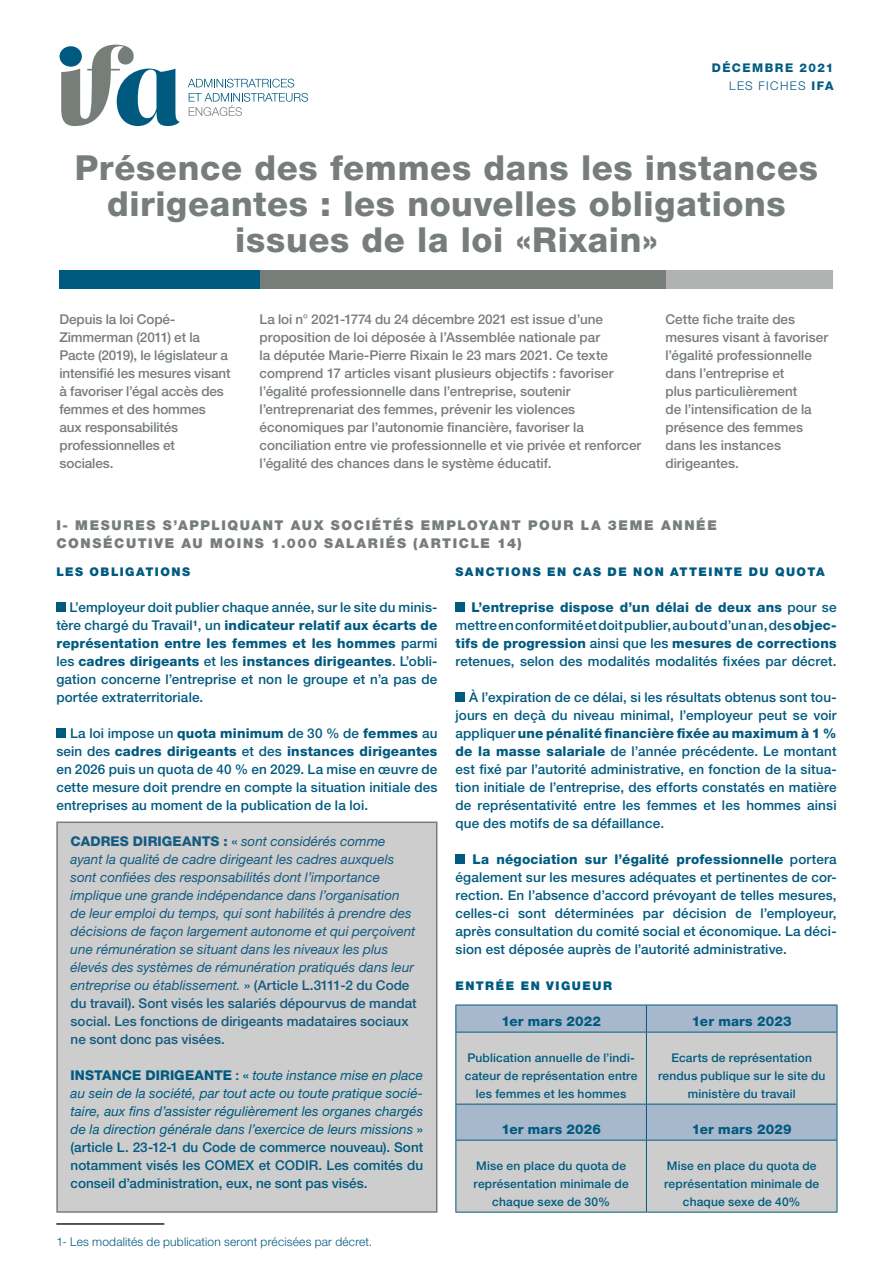
<style>
.page{position:relative;width:893px;height:1263px;background:#fff}
.page>*{position:absolute;margin:0;border:0;box-sizing:border-box;transform-origin:0 0}
.TITRE_FICHE{font:800 34.5px/36px "Helvetica Neue LT Std";letter-spacing:.02em;color:#777e7a;text-align:center}
.texte_courant_OK{font:500 13.5px/18px "Helvetica Neue LT Std";letter-spacing:.01em;color:#005a80;text-align:justify}
.texte_courant_OK-2{font:500 13.5px/18px "Helvetica Neue LT Std";color:#777e7a}
.sous-titres{font:italic 13.5px/18px "Helvetica Neue LT Std";letter-spacing:.005em;color:#145b82}
.texte_courant_OK-3{font:italic 13.5px/18px "Helvetica Neue LT Std";letter-spacing:.005em;color:#005a80;text-align:justify}
.titres{font:900 13.5px/18px "Helvetica Neue LT Std";letter-spacing:.12em;color:#777e7a}
.entrée_faux_tableaux{font:800 13.5px "Helvetica Neue LT Std";letter-spacing:.015em;color:#005a80}
.entrée_faux_tableaux-2{font:500 12px/18px "Helvetica Neue LT Std";letter-spacing:.015em;color:#005a80;text-align:center}
.sous-titres-2{font:900 12px "Helvetica Neue LT Std";letter-spacing:.125em;color:#005a80}
.t1{font:300 12px "Helvetica Neue LT Std";letter-spacing:.015em;color:#005a80}
.t2{font:800 12px "Helvetica Neue LT Std";letter-spacing:.12em;color:#005a80}
.t3{font:300 12px "Helvetica Neue LT Std";letter-spacing:.11em;color:#005a80}
.s1{font-weight:800}
.s2{font-weight:800;font-style:normal}
.s3{font-weight:500;font-style:normal}
</style>
<div class="page">
<div style="left:56px;top:602px;width:10px;height:10px;background:#005a80"></div>
<div style="left:56px;top:728px;width:10px;height:10px;background:#005a80"></div>
<hr style="left:56px;top:1223px;width:108px;height:2px;background:#231f20">
<div style="left:455px;top:602px;width:10px;height:10px;background:#005a80"></div>
<div style="left:455px;top:692px;width:10px;height:10px;background:#005a80"></div>
<div style="left:455px;top:854px;width:10px;height:10px;background:#005a80"></div>
<div style="left:456px;top:1006px;width:381px;height:26px;background:#a8b8cc"></div>
<svg style="left:456px;top:1033px;width:381px;height:179px;background:#c2c7cb"></svg>
<hr style="left:455px;top:1005px;width:191px;height:1px;background:#005a80">
<svg style="left:455px;top:1005px;width:1px;height:27px"></svg>
<hr style="left:646px;top:1005px;width:191px;height:1px;background:#005a80">
<svg style="left:646px;top:1005px;width:1px;height:27px"></svg>
<svg style="left:837px;top:1005px;width:1px;height:27px"></svg>
<hr style="left:455px;top:1032px;width:191px;height:1px;background:#005a80">
<hr style="left:455px;top:1032px;width:1px;height:72px;background:#005a80">
<hr style="left:646px;top:1032px;width:191px;height:1px;background:#005a80">
<hr style="left:646px;top:1032px;width:1px;height:72px;background:#005a80">
<hr style="left:837px;top:1032px;width:1px;height:72px;background:#005a80">
<hr style="left:455px;top:1104px;width:191px;height:1px;background:#005a80">
<hr style="left:455px;top:1104px;width:1px;height:36px;background:#005a80">
<hr style="left:646px;top:1104px;width:191px;height:1px;background:#005a80">
<hr style="left:646px;top:1104px;width:1px;height:36px;background:#005a80">
<hr style="left:837px;top:1104px;width:1px;height:36px;background:#005a80">
<hr style="left:455px;top:1140px;width:191px;height:1px;background:#005a80">
<hr style="left:455px;top:1140px;width:1px;height:72px;background:#005a80">
<hr style="left:646px;top:1140px;width:191px;height:1px;background:#005a80">
<hr style="left:646px;top:1140px;width:1px;height:72px;background:#005a80">
<hr style="left:837px;top:1140px;width:1px;height:72px;background:#005a80">
<hr style="left:455px;top:1212px;width:191px;height:1px;background:#005a80">
<hr style="left:646px;top:1212px;width:191px;height:1px;background:#005a80">
<div style="left:60px;top:46px;width:22px;height:21px;background:#005a80;border-radius:50%"></div>
<svg style="left:61px;top:45px;width:119px;height:81px"></svg>
<svg style="left:188px;top:79px;width:106px;height:8px"></svg>
<svg style="left:189px;top:93px;width:119px;height:23px"></svg>
<div style="left:665px;top:270px;width:168px;height:18px;background:#b0b2b1"></div>
<div style="left:260px;top:270px;width:405px;height:18px;background:#777e7a"></div>
<div style="left:60px;top:270px;width:200px;height:18px;background:#005a80"></div>
<div style="left:57px;top:822px;width:380px;height:390px;background:#cccdcc"></div>
<div style="left:56px;top:821px;width:381px;height:392px;border:2px solid #777e7a"></div>
<p class="t2" style="left:712px;top:61px;width:123px">DÉCEMBRE 2021</p>
<p class="t3" style="left:729px;top:78px;width:106px">LES FICHES <span class="s1">IFA</span></p>
<p class="TITRE_FICHE" style="left:75px;top:150px;width:745px">Présence des femmes dans les instances dirigeantes : les nouvelles obligations issues de la loi «Rixain»</p>
<p class="texte_courant_OK-2" style="left:60px;top:310px;width:173px">Depuis la loi Copé-<br>Zimmerman (2011) et la<br>Pacte (2019), le législateur a intensifié les mesures visant à favoriser l’égal accès des femmes et des hommes aux responsabilités professionnelles et sociales.</p>
<p class="texte_courant_OK-2" style="left:260px;top:310px;width:383px">La loi n° 2021-1774 du 24 décembre 2021 est issue d’une proposition de loi déposée à l’Assemblée nationale par<br>la députée Marie-Pierre Rixain le 23 mars 2021. Ce texte comprend 17 articles visant plusieurs objectifs : favoriser l’égalité professionnelle dans l’entreprise, soutenir l’entreprenariat des femmes, prévenir les violences économiques par l’autonomie financière, favoriser la conciliation entre vie professionnelle et vie privée et renforcer l’égalité des chances dans le système éducatif.</p>
<p class="texte_courant_OK-2" style="left:665px;top:310px;width:164px">Cette fiche traite des mesures visant à favoriser l’égalité professionnelle dans l’entreprise et<br>plus particulièrement<br>de l’intensification de la présence des femmes dans les instances dirigeantes.</p>
<p class="titres" style="left:56px;top:516px;width:662px">I- MESURES S’APPLIQUANT AUX SOCIÉTÉS EMPLOYANT POUR LA 3EME ANNÉE<br>CONSÉCUTIVE AU MOINS 1.000 SALARIÉS (ARTICLE 14)</p>
<p class="sous-titres-2" style="left:56px;top:565px;width:135px">LES OBLIGATIONS</p>
<p class="texte_courant_OK" style="left:56px;top:598px;width:383px;text-indent:13px">L’employeur doit publier chaque année, sur le site du minis&shy;tère chargé du Travail<sup>1</sup>, un <span class="s1">indicateur relatif aux écarts de représentation entre les femmes et les hommes</span> parmi les <span class="s1">cadres dirigeants</span> et les <span class="s1">instances dirigeantes</span>. L’obli&shy;gation concerne l’entreprise et non le groupe et n’a pas de portée extraterritoriale.</p>
<p class="texte_courant_OK" style="left:56px;top:724px;width:383px;text-indent:14px">La loi impose un <span class="s1">quota minimum</span> de 30 % de <span class="s1">femmes</span> au sein des <span class="s1">cadres dirigeants</span> et des <span class="s1">instances dirigeantes </span>en 2026 puis un quota de 40 % en 2029. La mise en œuvre de cette mesure doit prendre en compte la situation initiale des entreprises au moment de la publication de la loi.</p>
<p class="sous-titres" style="left:71px;top:832px;width:348px"><span class="s2">CADRES DIRIGEANTS :</span> <span class="s3">«</span> sont considérés comme ayant la qualité de cadre dirigeant les cadres auxquels sont confiées des responsabilités dont l’importance implique une grande indépendance dans l’organisation de leur emploi du temps, qui sont habilités à prendre des décisions de façon largement autonome et qui perçoivent une rémunération se situant dans les niveaux les plus élevés des systèmes de rémunération pratiqués dans leur entreprise ou établissement. <span class="s3">» (Article L.3111-2 du Code du travail). Sont visés les salariés dépourvus de mandat social. Les fonctions de dirigeants madataires sociaux ne sont donc pas visées.</span></p>
<p class="texte_courant_OK-3" style="left:71px;top:1066px;width:354px"><span class="s2">INSTANCE DIRIGEANTE</span> <span class="s3">: «</span> toute instance mise en place au sein de la société, par tout acte ou toute pratique socié&shy;taire, aux fins d’assister régulièrement les organes chargés de la direction générale dans l’exercice de leurs missions <span class="s3">» (article L. 23-12-1 du Code de commerce nouveau). Sont notamment visés les COMEX et CODIR. Les comités du conseil d’administration, eux, ne sont pas visés.</span></p>
<p class="t1" style="left:56px;top:1234px;width:317px">1- Les modalités de publication seront précisées par décret.</p>
<p class="sous-titres-2" style="left:455px;top:565px;width:371px">SANCTIONS EN CAS DE NON ATTEINTE DU QUOTA</p>
<p class="texte_courant_OK" style="left:455px;top:598px;width:383px;text-indent:16px"><span class="s1">L’entreprise dispose d’un délai de deux ans</span> pour se mettre en conformité et doit publier, au bout d’un an, des <span class="s1">objec&shy;tifs de progression</span> ainsi que les <span class="s1">mesures de corrections </span>retenues, selon des modalités modalités fixées par décret.</p>
<p class="texte_courant_OK" style="left:455px;top:688px;width:383px;text-indent:14px">À l’expiration de ce délai, si les résultats obtenus sont tou&shy;jours en deçà du niveau minimal, l’employeur peut se voir appliquer <span class="s1">une pénalité financière fixée au maximum à 1 % de la masse salariale</span> de l’année précédente. Le montant est fixé par l’autorité administrative, en fonction de la situa&shy;tion initiale de l’entreprise, des efforts constatés en matière de représentativité entre les femmes et les hommes ainsi que des motifs de sa défaillance.</p>
<p class="texte_courant_OK" style="left:455px;top:850px;width:383px;text-indent:17px"><span class="s1">La négociation sur l’égalité professionnelle</span> portera également sur les mesures adéquates et pertinentes de cor&shy;rection. En l’absence d’accord prévoyant de telles mesures, celles-ci sont déterminées par décision de l’employeur, après consultation du comité social et économique. La déci&shy;sion est déposée auprès de l’autorité administrative.</p>
<p class="sous-titres-2" style="left:455px;top:979px;width:158px">ENTRÉE EN VIGUEUR</p>
<p class="entrée_faux_tableaux" style="left:501px;top:1013px;width:101px">1er mars 2022</p>
<p class="entrée_faux_tableaux" style="left:692px;top:1013px;width:101px">1er mars 2023</p>
<p class="entrée_faux_tableaux-2" style="left:465px;top:1049px;width:174px">Publication annuelle de l’indi&shy;cateur de représentation entre les femmes et les hommes</p>
<p class="entrée_faux_tableaux-2" style="left:658px;top:1049px;width:169px">Ecarts de représentation rendus publique sur le site du ministère du travail</p>
<p class="entrée_faux_tableaux" style="left:501px;top:1121px;width:101px">1er mars 2026</p>
<p class="entrée_faux_tableaux" style="left:692px;top:1121px;width:101px">1er mars 2029</p>
<p class="entrée_faux_tableaux-2" style="left:474px;top:1157px;width:157px">Mise en place du quota de représentation minimale de chaque sexe de 30%</p>
<p class="entrée_faux_tableaux-2" style="left:664px;top:1157px;width:157px">Mise en place du quota de représentation minimale de chaque sexe de 40%</p>
</div>
